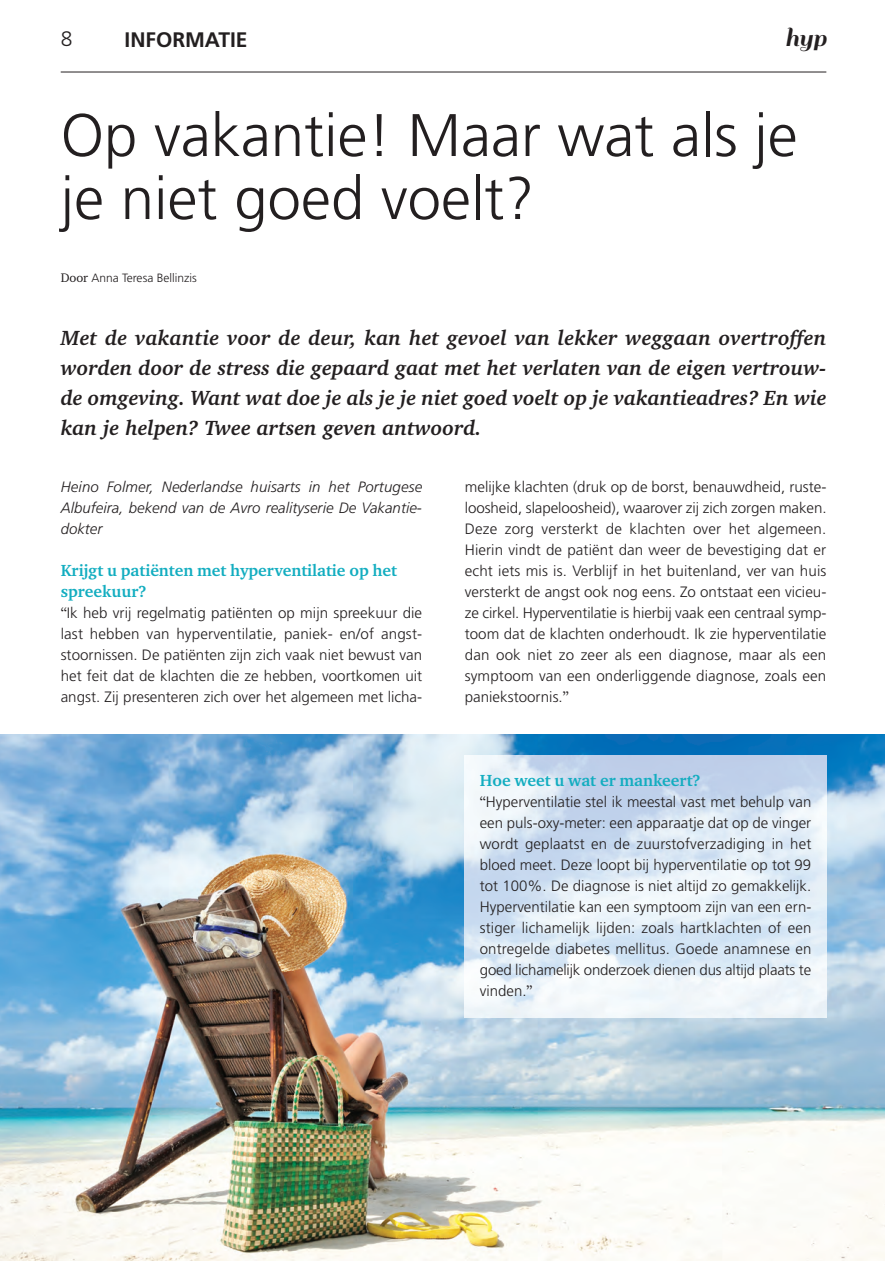
<style>
.page{position:relative;width:885px;height:1261px;background:#fff}
.page>*{position:absolute;margin:0;border:0;box-sizing:border-box;transform-origin:0 0}
.t1{font:300 60px/63px "Frutiger";color:#231f20}
.t2{font:28.5px "Sail";color:#231f20}
.t3{font:italic 700 21px/30px "Charter";color:#231f20;text-align:justify}
.t4{font:700 21px "Frutiger CE";color:#231f20}
.t5{font:300 21px "Frutiger";color:#231f20}
.t6{font:700 16.5px/21px "Charter ITC";color:#12adc0}
.t7{font:300 15px/21px "Frutiger";color:#231f20;text-align:justify}
.t8{font:italic 300 15px/21px "Frutiger";color:#231f20;text-align:justify}
.t9{font:300 12px "Frutiger";color:#231f20}
.s1{font-family:"Charter ITC";font-weight:400;font-size:12.75px}
.s2{font-family:"Charter ITC";font-weight:400}
</style>
<div class="page">
<hr style="left:61px;top:72px;width:765px;height:1px;background:#231f20">
<img style="left:0;top:735px;width:885px;height:526px">
<img style="left:465px;top:756px;width:361px;height:261px">
<h3 class="t5" style="left:61px;top:30px;width:13px">8</h3>
<h3 class="t4" style="left:124px;top:31px;width:125px">INFORMATIE</h3>
<h2 class="t2" style="left:785px;top:21px;width:43px">hyp</h2>
<h1 class="t1" style="left:61px;top:108px;width:738px">Op vakantie! Maar wat als je je niet goed voelt?</h1>
<p class="t9" style="left:61px;top:273px;width:137px"><span class="s1">Door</span> Anna Teresa Bellinzis</p>
<p class="t3" style="left:61px;top:322px;width:767px">Met de vakantie voor de deur, kan het gevoel van lekker weggaan overtroffen worden door de stress die gepaard gaat met het verlaten van de eigen vertrouw&shy;de omgeving. Want wat doe je als je je niet goed voelt op je vakantieadres? En wie kan je helpen? Twee artsen geven antwoord.</p>
<p class="t8" style="left:61px;top:477px;width:363px">Heino Folmer, Nederlandse huisarts in het Portugese Albufeira, bekend van de Avro realityserie De Vakantie&shy;dokter</p>
<p class="t6" style="left:61px;top:560px;width:338px">Krijgt u patiënten met hyperventilatie op het spreekuur?</p>
<p class="t7" style="left:61px;top:603px;width:363px"><span class="s2">“</span>Ik heb vrij regelmatig patiënten op mijn spreekuur die last hebben van hyperventilatie, paniek- en/of angst&shy;stoornissen. De patiënten zijn zich vaak niet bewust van het feit dat de klachten die ze hebben, voortkomen uit angst. Zij presenteren zich over het algemeen met licha-</p>
<p class="t7" style="left:465px;top:477px;width:363px">melijke klachten (druk op de borst, benauwdheid, ruste&shy;loosheid, slapeloosheid), waarover zij zich zorgen maken.<br>Deze zorg versterkt de klachten over het algemeen.<br>Hierin vindt de patiënt dan weer de bevestiging dat er echt iets mis is. Verblijf in het buitenland, ver van huis versterkt de angst ook nog eens. Zo ontstaat een vicieu&shy;ze cirkel. Hyperventilatie is hierbij vaak een centraal symp&shy;toom dat de klachten onderhoudt. Ik zie hyperventilatie dan ook niet zo zeer als een diagnose, maar als een symptoom van een onderliggende diagnose, zoals een paniekstoornis.<span class="s2">”</span></p>
<p class="t6" style="left:480px;top:770px;width:222px">Hoe weet u wat er mankeert?</p>
<p class="t7" style="left:480px;top:792px;width:333px"><span class="s2">“</span>Hyperventilatie stel ik meestal vast met behulp van een puls-oxy-meter: een apparaatje dat op de vinger wordt geplaatst en de zuurstofverzadiging in het bloed meet. Deze loopt bij hyperventilatie op tot 99 tot 100%. De diagnose is niet altijd zo gemakkelijk.<br>Hyperventilatie kan een symptoom zijn van een ern&shy;stiger lichamelijk lijden: zoals hartklachten of een ontregelde diabetes mellitus. Goede anamnese en goed lichamelijk onderzoek dienen dus altijd plaats te vinden.<span class="s2">”</span></p>
</div>
